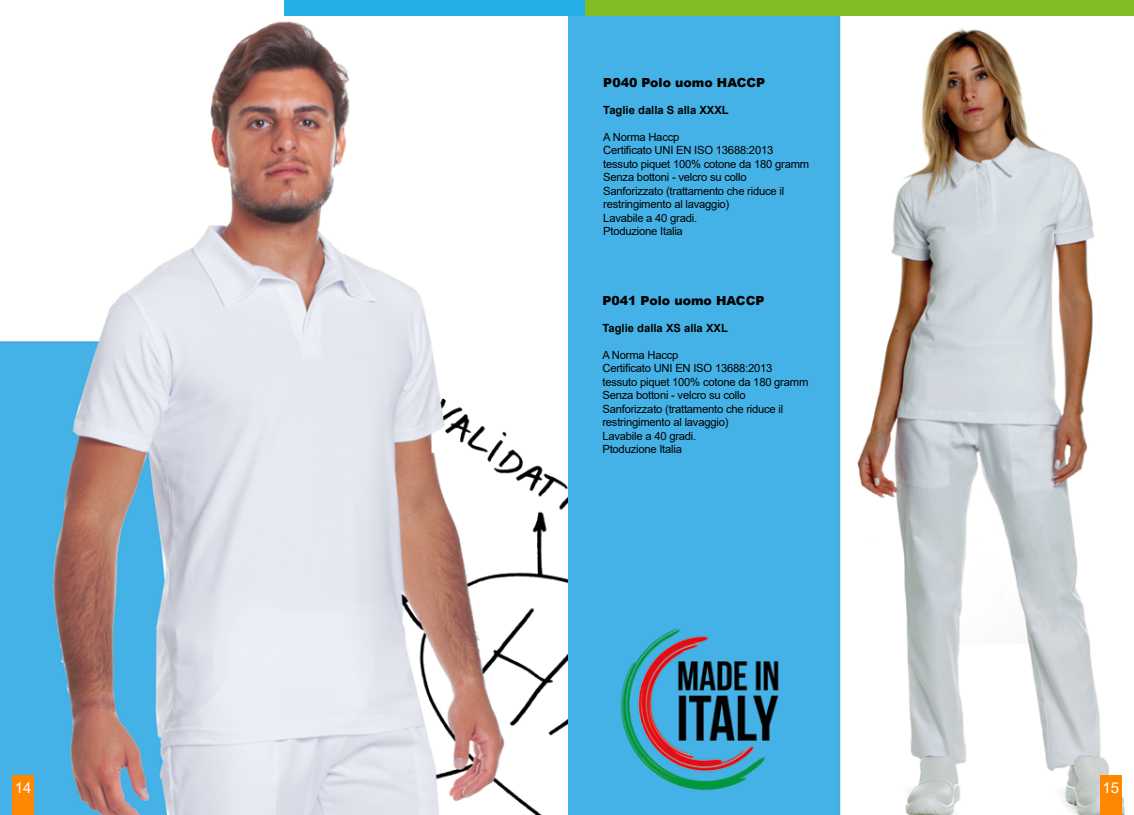
<style>
.page{position:relative;width:1134px;height:815px;background:#fff}
.page>*{position:absolute;margin:0;border:0;box-sizing:border-box;transform-origin:0 0}
.t1{font:15px "Arial";color:#fff}
.t2{font:900 12.5px "Arial";color:#000}
.t3{font:11.25px/13.5px "Arial";letter-spacing:-.02em;color:#000}
.t4{font:700 11.25px "Arial";color:#000}
</style>
<div class="page">
<img style="left:567px;top:16px;width:558px;height:799px">
<img style="left:0;top:0;width:567px;height:815px">
<div style="left:285px;top:0;width:849px;height:16px;background:#83bb26"></div>
<div style="left:285px;top:0;width:300px;height:16px;background:#21afe6"></div>
<div style="left:1100px;top:775px;width:21px;height:40px;background:#ff8700"></div>
<div style="left:12px;top:775px;width:22px;height:40px;background:#ff8700"></div>
<p class="t2" style="left:603px;top:73px;width:163px">P040 Polo uomo HACCP</p>
<p class="t4" style="left:603px;top:102px;width:127px">Taglie dalla S alla XXXL</p>
<p class="t3" style="left:603px;top:130px;width:207px">A Norma Haccp<br>Certificato UNI EN ISO 13688:2013 tessuto piquet 100% cotone da 180 gramm<br>Senza bottoni - velcro su collo<br>Sanforizzato (trattamento che riduce il restringimento al lavaggio)<br>Lavabile a 40 gradi.<br>Ptoduzione Italia</p>
<p class="t2" style="left:602px;top:291px;width:163px">P041 Polo uomo HACCP</p>
<p class="t4" style="left:602px;top:320px;width:127px">Taglie dalla XS alla XXL</p>
<p class="t3" style="left:602px;top:348px;width:207px">A Norma Haccp<br>Certificato UNI EN ISO 13688:2013 tessuto piquet 100% cotone da 180 gramm<br>Senza bottoni - velcro su collo<br>Sanforizzato (trattamento che riduce il restringimento al lavaggio)<br>Lavabile a 40 gradi.<br>Ptoduzione Italia</p>
<h1 class="t1" style="left:15px;top:778px;width:18px">14</h1>
<h1 class="t1" style="left:1102px;top:778px;width:18px">15</h1>
</div>
